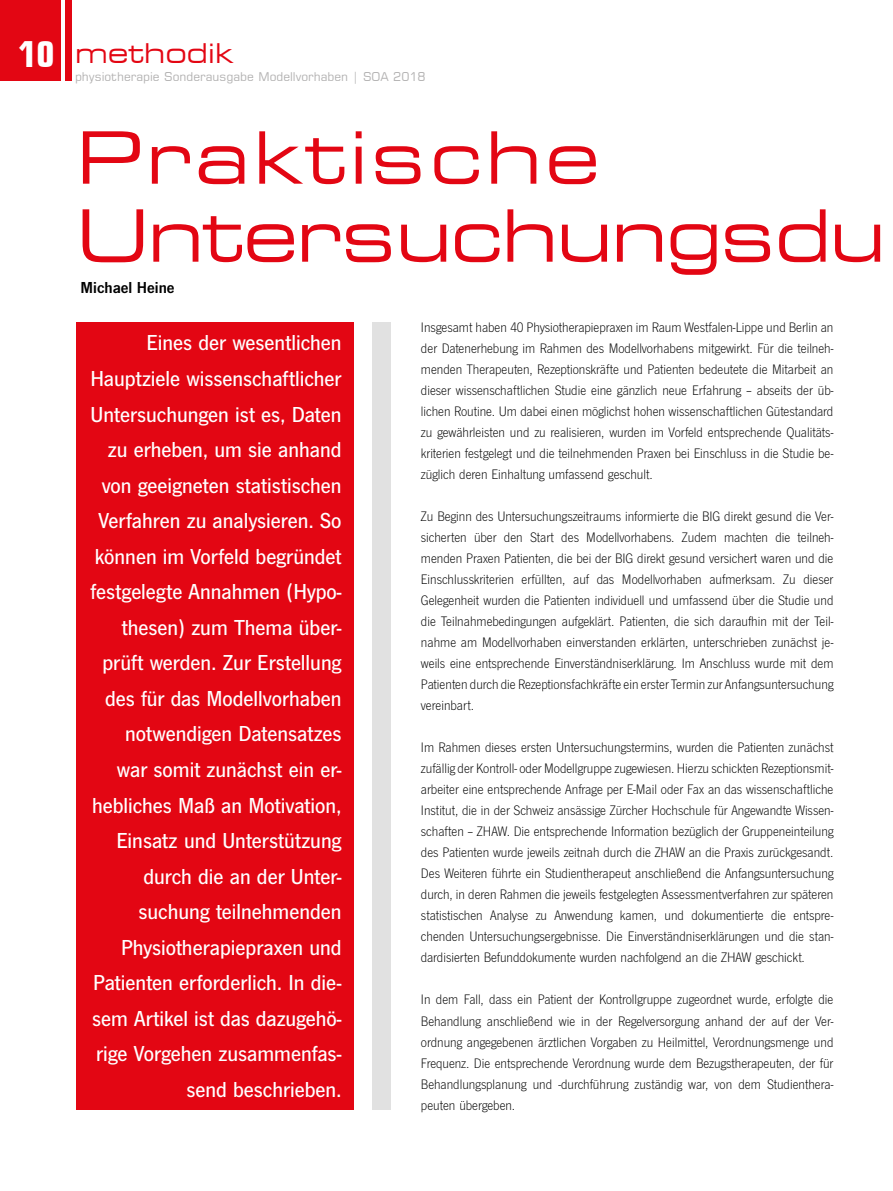
<style>
.page{position:relative;width:893px;height:1191px;background:#fff}
.page>*{position:absolute;margin:0;border:0;box-sizing:border-box;transform-origin:0 0}
.t1{font:expanded 72px/78px "Square 721 BT";letter-spacing:-.02em;color:#e30613}
.t2{font:expanded 27px "Square 721 BT";color:#e30613}
.t3{font:500 22.5px/35.5px "News Got";color:#fff;text-align:right}
.t4{font:16.5px "News Got Dem";color:#000}
.t5{font:300 14.25px/21px "News Got";color:#000;text-align:justify}
.t6{font:12px "Square 721 BT";color:#b3b2b2}
.s1{font-weight:700;font-stretch:condensed;font-size:36px;color:#fff}
</style>
<div class="page">
<div style="left:0;top:0;width:60px;height:81px;background:#e30613"></div>
<div style="left:65px;top:0;width:7px;height:81px;background:#e30613"></div>
<div style="left:76px;top:323px;width:278px;height:786px;background:#e30613"></div>
<div style="left:372px;top:323px;width:19px;height:786px;background:#e1e1e1"></div>
<h2 class="t2" style="left:19px;top:37px;width:216px"><span class="s1">10</span> methodik</h2>
<p class="t6" style="left:75px;top:69px;width:352px">physiotherapie Sonderausgabe Modellvorhaben | SOA 2018</p>
<h1 class="t1" style="left:77px;top:119px;width:811px">Praktische<br>Untersuchungsdu</h1>
<p class="t4" style="left:81px;top:278px;width:95px">Michael Heine</p>
<p class="t5" style="left:421px;top:317px;width:414px">Insgesamt haben 40 Physiotherapiepraxen im Raum Westfalen-Lippe und Berlin an der Datenerhebung im Rahmen des Modellvorhabens mitgewirkt. Für die teilneh&shy;menden Therapeuten, Rezeptionskräfte und Patienten bedeutete die Mitarbeit an dieser wissenschaftlichen Studie eine gänzlich neue Erfahrung – abseits der üb&shy;lichen Routine. Um dabei einen möglichst hohen wissenschaftlichen Gütestandard zu gewährleisten und zu realisieren, wurden im Vorfeld entsprechende Qualitäts&shy;kriterien festgelegt und die teilnehmenden Praxen bei Einschluss in die Studie be&shy;züglich deren Einhaltung umfassend geschult.</p>
<p class="t5" style="left:421px;top:506px;width:414px">Zu Beginn des Untersuchungszeitraums informierte die BIG direkt gesund die Ver&shy;sicherten über den Start des Modellvorhabens. Zudem machten die teilneh&shy;menden Praxen Patienten, die bei der BIG direkt gesund versichert waren und die Einschlusskriterien erfüllten, auf das Modellvorhaben aufmerksam. Zu dieser Gelegenheit wurden die Patienten individuell und umfassend über die Studie und die Teilnahmebedingungen aufgeklärt. Patienten, die sich daraufhin mit der Teil&shy;nahme am Modellvorhaben einverstanden erklärten, unterschrieben zunächst je&shy;weils eine entsprechende Einverständniserklärung. Im Anschluss wurde mit dem Patienten durch die Rezeptionsfachkräfte ein erster Termin zur Anfangsuntersuchung vereinbart.</p>
<p class="t5" style="left:421px;top:737px;width:414px">Im Rahmen dieses ersten Untersuchungstermins, wurden die Patienten zunächst zufällig der Kontroll- oder Modellgruppe zugewiesen. Hierzu schickten Rezeptionsmit&shy;arbeiter eine entsprechende Anfrage per E-Mail oder Fax an das wissenschaftliche Institut, die in der Schweiz ansässige Zürcher Hochschule für Angewandte Wissen&shy;schaften – ZHAW. Die entsprechende Information bezüglich der Gruppeneinteilung des Patienten wurde jeweils zeitnah durch die ZHAW an die Praxis zurückgesandt.<br>Des Weiteren führte ein Studientherapeut anschließend die Anfangsuntersuchung durch, in deren Rahmen die jeweils festgelegten Assessmentverfahren zur späteren statistischen Analyse zu Anwendung kamen, und dokumentierte die entspre&shy;chenden Untersuchungsergebnisse. Die Einverständniserklärungen und die stan&shy;dardisierten Befunddokumente wurden nachfolgend an die ZHAW geschickt.</p>
<p class="t5" style="left:421px;top:989px;width:414px">In dem Fall, dass ein Patient der Kontrollgruppe zugeordnet wurde, erfolgte die Behandlung anschließend wie in der Regelversorgung anhand der auf der Ver&shy;ordnung angegebenen ärztlichen Vorgaben zu Heilmittel, Verordnungsmenge und Frequenz. Die entsprechende Verordnung wurde dem Bezugstherapeuten, der für Behandlungsplanung und -durchführung zuständig war, von dem Studienthera&shy;peuten übergeben.</p>
<p class="t3" style="left:90px;top:325px;width:253px">Eines der wesentlichen<br>Hauptziele wissenschaftlicher<br>Untersuchungen ist es, Daten zu erheben, um sie anhand von geeigneten statistischen<br>Verfahren zu analysieren. So können im Vorfeld begründet festgelegte Annahmen (Hypo&shy;thesen) zum Thema über&shy;prüft werden. Zur Erstellung des für das Modellvorhaben notwendigen Datensatzes war somit zunächst ein er&shy;hebliches Maß an Motivation,<br>Einsatz und Unterstützung durch die an der Unter&shy;suchung teilnehmenden<br>Physiotherapiepraxen und<br>Patienten erforderlich. In die&shy;sem Artikel ist das dazugehö&shy;rige Vorgehen zusammenfas&shy;send beschrieben.</p>
</div>
